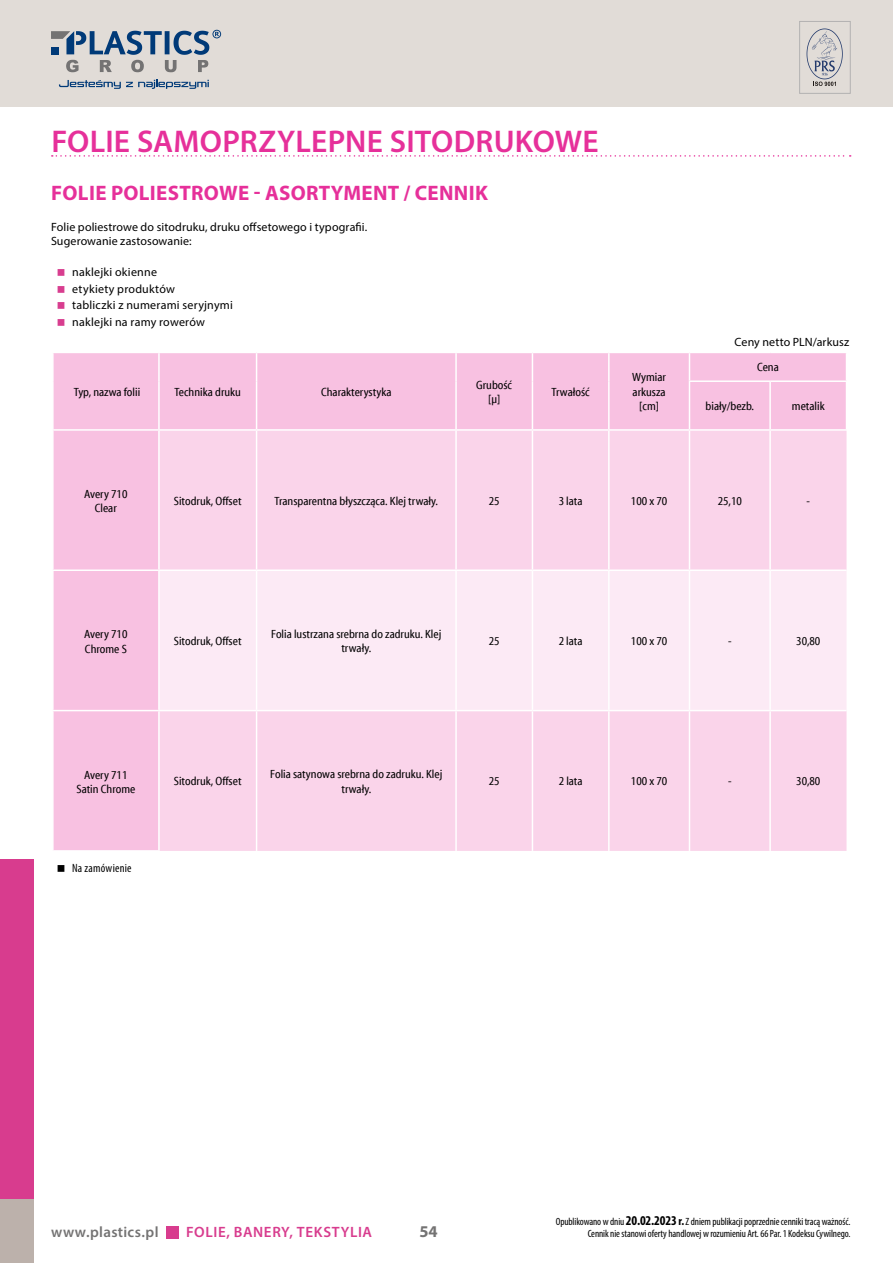
<style>
.page{position:relative;width:893px;height:1263px;background:#fff}
.page>*{position:absolute;margin:0;border:0;box-sizing:border-box;transform-origin:0 0}
.t1{font:600 31.5px "Myriad Pro";letter-spacing:.01em;color:#e6309a}
.t2{font:700 21px "Myriad Pro";letter-spacing:.015em;color:#e6309a}
.t3{font:700 16.5px "Myriad Pro";color:#747373}
.t4{font:600 15px "Myriad Pro";letter-spacing:.045em;color:#d83c8e}
.t5{font:600 15px "Myriad Pro";letter-spacing:.025em;color:#747373}
.t6{font:condensed 12px/14.4px "Myriad Web Pro";color:#000;text-align:center}
.t7{font:12px/16.5px "Myriad Pro";letter-spacing:.015em;color:#000}
.t8{font:condensed 12px "Myriad Pro";letter-spacing:.02em;color:#000}
.t9{font:condensed 10.5px/12px "Myriad Pro";letter-spacing:-.01em;color:#000;text-align:right}
.s1{font-weight:700;font-size:13.5px}
.s2{font-weight:700;font-size:12px}
</style>
<div class="page">
<div style="left:0;top:859px;width:34px;height:340px;background:#d83c8e"></div>
<div style="left:0;top:0;width:893px;height:106px;background:#e1dcd7"></div>
<svg style="left:51px;top:30px;width:170px;height:42px"></svg>
<svg style="left:59px;top:80px;width:150px;height:9px"></svg>
<svg style="left:807px;top:29px;width:36px;height:57px"></svg>
<div style="left:799px;top:21px;width:51px;height:73px;border:1px solid #b3b2b2"></div>
<div style="left:0;top:1199px;width:34px;height:64px;background:#bcb1ab"></div>
<svg style="left:52px;top:155px;width:799px;height:2px"></svg>
<div style="left:166px;top:1226px;width:12px;height:13px;background:#d83c8e"></div>
<div style="left:54px;top:353px;width:792px;height:76px;background:#f8c1e1"></div>
<div style="left:54px;top:431px;width:104px;height:419px;background:#f8c1e1"></div>
<div style="left:160px;top:431px;width:686px;height:420px;background:#fad4ea"></div>
<div style="left:160px;top:571px;width:686px;height:139px;background:#fceaf5"></div>
<hr style="left:158px;top:353px;width:2px;height:28px;background:#fff">
<svg style="left:256px;top:353px;width:1px;height:28px"></svg>
<hr style="left:158px;top:381px;width:2px;height:48px;background:#fff">
<hr style="left:256px;top:381px;width:1px;height:48px;background:#fff">
<hr style="left:455px;top:353px;width:2px;height:28px;background:#fff">
<hr style="left:455px;top:381px;width:2px;height:48px;background:#fff">
<svg style="left:532px;top:353px;width:1px;height:28px"></svg>
<hr style="left:532px;top:381px;width:1px;height:48px;background:#fff">
<hr style="left:608px;top:353px;width:2px;height:28px;background:#fff">
<hr style="left:608px;top:381px;width:2px;height:48px;background:#fff">
<svg style="left:689px;top:353px;width:1px;height:27px"></svg>
<hr style="left:689px;top:380px;width:81px;height:2px;background:#fff">
<hr style="left:689px;top:382px;width:1px;height:47px;background:#fff">
<hr style="left:770px;top:380px;width:77px;height:2px;background:#fff">
<hr style="left:769px;top:382px;width:2px;height:47px;background:#fff">
<hr style="left:256px;top:431px;width:1px;height:138px;background:#fff">
<hr style="left:455px;top:431px;width:2px;height:138px;background:#fff">
<hr style="left:532px;top:431px;width:1px;height:138px;background:#fff">
<hr style="left:608px;top:431px;width:2px;height:138px;background:#fff">
<hr style="left:689px;top:431px;width:1px;height:138px;background:#fff">
<hr style="left:769px;top:431px;width:2px;height:138px;background:#fff">
<hr style="left:52px;top:569px;width:107px;height:2px;background:#fff">
<hr style="left:159px;top:569px;width:98px;height:2px;background:#fff">
<hr style="left:257px;top:569px;width:199px;height:2px;background:#fff">
<hr style="left:256px;top:571px;width:1px;height:139px;background:#fff">
<hr style="left:456px;top:569px;width:76px;height:2px;background:#fff">
<hr style="left:455px;top:571px;width:2px;height:139px;background:#fff">
<hr style="left:532px;top:569px;width:77px;height:2px;background:#fff">
<hr style="left:532px;top:571px;width:1px;height:139px;background:#fff">
<hr style="left:609px;top:569px;width:80px;height:2px;background:#fff">
<hr style="left:608px;top:571px;width:2px;height:139px;background:#fff">
<hr style="left:689px;top:569px;width:81px;height:2px;background:#fff">
<hr style="left:689px;top:571px;width:1px;height:139px;background:#fff">
<hr style="left:770px;top:569px;width:76px;height:2px;background:#fff">
<hr style="left:769px;top:571px;width:2px;height:139px;background:#fff">
<hr style="left:52px;top:710px;width:107px;height:1px;background:#fff">
<hr style="left:159px;top:710px;width:98px;height:1px;background:#fff">
<hr style="left:257px;top:710px;width:199px;height:1px;background:#fff">
<hr style="left:256px;top:711px;width:1px;height:140px;background:#fff">
<hr style="left:456px;top:710px;width:76px;height:1px;background:#fff">
<hr style="left:455px;top:711px;width:2px;height:140px;background:#fff">
<hr style="left:532px;top:710px;width:77px;height:1px;background:#fff">
<hr style="left:532px;top:711px;width:1px;height:140px;background:#fff">
<hr style="left:609px;top:710px;width:80px;height:1px;background:#fff">
<hr style="left:608px;top:711px;width:2px;height:140px;background:#fff">
<hr style="left:689px;top:710px;width:81px;height:1px;background:#fff">
<hr style="left:689px;top:711px;width:1px;height:140px;background:#fff">
<hr style="left:770px;top:710px;width:76px;height:1px;background:#fff">
<hr style="left:769px;top:711px;width:2px;height:140px;background:#fff">
<h1 class="t1" style="left:51px;top:122px;width:549px">FOLIE SAMOPRZYLEPNE SITODRUKOWE</h1>
<h2 class="t2" style="left:51px;top:179px;width:438px">FOLIE POLIESTROWE - ASORTYMENT / CENNIK</h2>
<p class="t7" style="left:51px;top:219px;width:318px;line-height:14.4px">Folie poliestrowe do sitodruku, druku offsetowego i typografii.<br>Sugerowanie zastosowanie:</p>
<p class="t7" style="left:72px;top:264px;width:162px">naklejki okienne<br>etykiety produktów<br>tabliczki z numerami seryjnymi naklejki na ramy rowerów</p>
<p class="t6" style="left:74px;top:385px;width:68px">Typ, nazwa folii</p>
<p class="t6" style="left:175px;top:385px;width:68px">Technika druku</p>
<p class="t6" style="left:321px;top:385px;width:72px">Charakterystyka</p>
<p class="t6" style="left:476px;top:378px;width:37px">Grubość [µ]</p>
<p class="t6" style="left:552px;top:385px;width:40px">Trwałość</p>
<p class="t6" style="left:632px;top:370px;width:35px">Wymiar arkusza [cm]</p>
<p class="t7" style="left:735px;top:334px;width:116px">Ceny netto PLN/arkusz</p>
<p class="t6" style="left:757px;top:360px;width:23px">Cena</p>
<p class="t6" style="left:706px;top:399px;width:50px">biały/bezb.</p>
<p class="t6" style="left:792px;top:399px;width:34px">metalik</p>
<p class="t6" style="left:84px;top:487px;width:45px">Avery 710<br>Clear</p>
<p class="t6" style="left:174px;top:494px;width:69px">Sitodruk, Offset</p>
<p class="t6" style="left:275px;top:494px;width:165px">Transparentna błyszcząca. Klej trwały.</p>
<p class="t6" style="left:489px;top:494px;width:12px">25</p>
<p class="t6" style="left:559px;top:494px;width:25px">3 lata</p>
<p class="t6" style="left:631px;top:494px;width:38px">100 x 70</p>
<p class="t6" style="left:718px;top:494px;width:26px">25,10</p>
<p class="t6" style="left:806px;top:494px;width:5px">-</p>
<p class="t6" style="left:84px;top:627px;width:45px;text-align:left">Avery 710<br>Chrome S</p>
<p class="t6" style="left:174px;top:634px;width:69px">Sitodruk, Offset</p>
<p class="t6" style="left:271px;top:627px;width:172px">Folia lustrzana srebrna do zadruku. Klej trwały.</p>
<p class="t6" style="left:489px;top:634px;width:12px">25</p>
<p class="t6" style="left:559px;top:634px;width:25px">2 lata</p>
<p class="t6" style="left:631px;top:634px;width:38px">100 x 70</p>
<p class="t6" style="left:728px;top:634px;width:5px">-</p>
<p class="t6" style="left:796px;top:634px;width:26px">30,80</p>
<p class="t6" style="left:76px;top:768px;width:60px">Avery 711<br>Satin Chrome</p>
<p class="t6" style="left:174px;top:774px;width:69px">Sitodruk, Offset</p>
<p class="t6" style="left:270px;top:767px;width:173px">Folia satynowa srebrna do zadruku. Klej trwały.</p>
<p class="t6" style="left:489px;top:774px;width:12px">25</p>
<p class="t6" style="left:559px;top:774px;width:25px">2 lata</p>
<p class="t6" style="left:631px;top:774px;width:38px">100 x 70</p>
<p class="t6" style="left:728px;top:774px;width:5px">-</p>
<p class="t6" style="left:796px;top:774px;width:26px">30,80</p>
<p class="t8" style="left:72px;top:861px;width:61px">Na zamówienie</p>
<p class="t5" style="left:51px;top:1223px;width:109px">www.plastics.pl</p>
<p class="t4" style="left:186px;top:1223px;width:188px">FOLIE, BANERY, TEKSTYLIA</p>
<h3 class="t3" style="left:419px;top:1221px;width:20px">54</h3>
<p class="t9" style="left:556px;top:1216px;width:296px">Opublikowano w dniu <span class="s1">20.02.2023</span> <span class="s2">r.</span> Z dniem publikacji poprzednie cenniki tracą ważność.<br>Cennik nie stanowi oferty handlowej w rozumieniu Art. 66 Par. 1 Kodeksu Cywilnego.</p>
</div>
